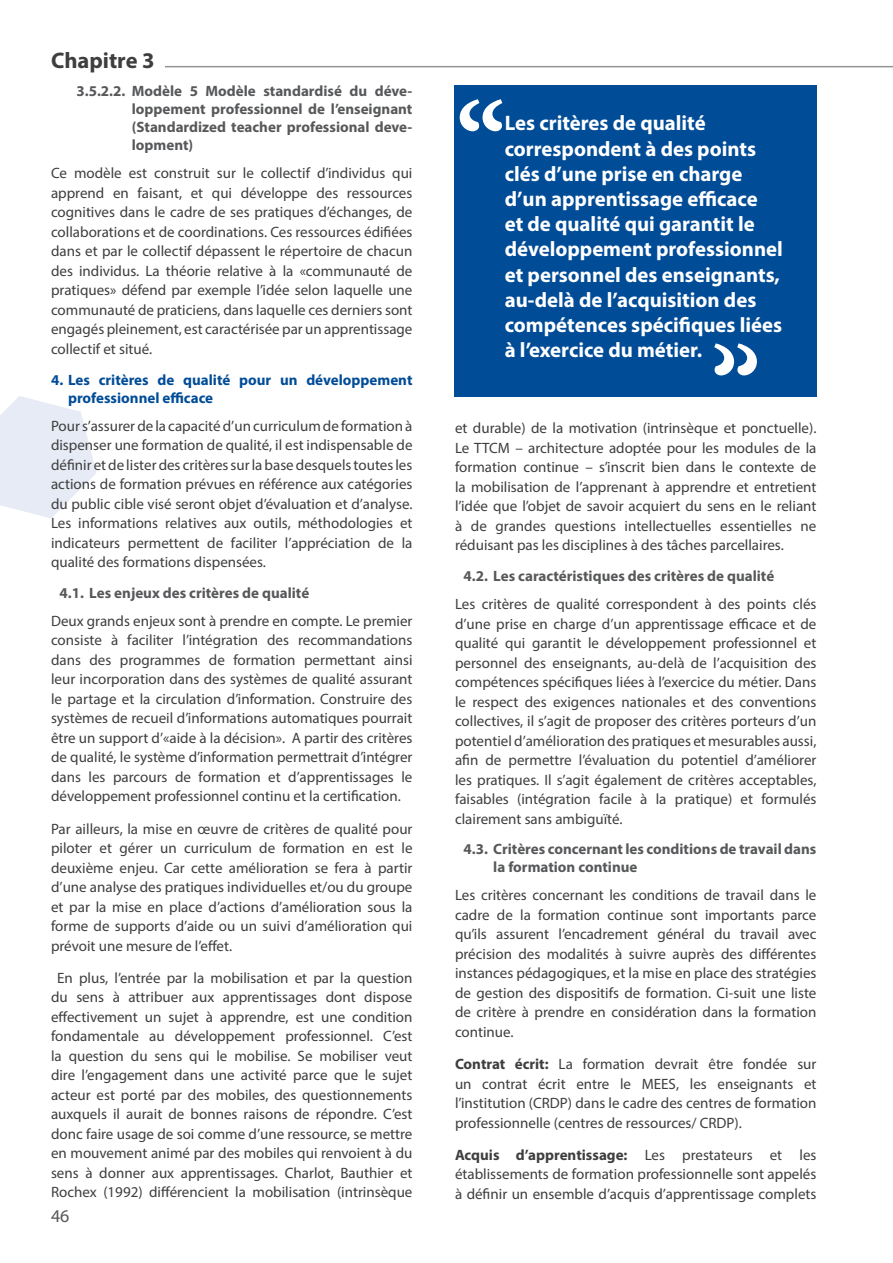
<style>
.page{position:relative;width:893px;height:1263px;background:#fff}
.page>*{position:absolute;margin:0;border:0;box-sizing:border-box;transform-origin:0 0}
.t1{font:700 22.5px "Myriad Pro";color:#3e3e3f}
.Body_1{font:700 21px/25.2px "Myriad Pro";color:#fff}
.t2{font:18px "Myriad Pro";color:#57585a}
.Body_1-2{font:15px/19.5px "Myriad Pro";color:#3e3e3f;text-align:justify}
.t3{font:700 15px/18px "Myriad Pro";color:#57585a;text-align:justify}
.t4{font:700 15px/18px "Myriad Pro";color:#004c97}
.s1{font-weight:700}
</style>
<div class="page">
<svg style="left:0;top:396px;width:96px;height:122px"></svg>
<hr style="left:165px;top:66px;width:728px;height:1px;background:#939598">
<div style="left:454px;top:85px;width:362px;height:311px;background:#004c97"></div>
<svg style="left:714px;top:343px;width:43px;height:32px"></svg>
<svg style="left:460px;top:99px;width:42px;height:32px"></svg>
<h1 class="t1" style="left:51px;top:46px;width:105px">Chapitre 3</h1>
<p class="t3" style="left:132px;top:82px;width:282px;text-indent:-55px">3.5.2.2. Modèle 5 Modèle standardisé du déve&shy;loppement professionnel de l’enseignant (Standardized teacher professional deve&shy;lopment)</p>
<p class="Body_1-2" style="left:51px;top:163px;width:363px">Ce modèle est construit sur le collectif d’individus qui apprend en faisant, et qui développe des ressources cognitives dans le cadre de ses pratiques d’échanges, de collaborations et de coordinations. Ces ressources édifiées dans et par le collectif dépassent le répertoire de chacun des individus. La théorie relative à la «communauté de pratiques» défend par exemple l’idée selon laquelle une communauté de praticiens, dans laquelle ces derniers sont engagés pleinement, est caractérisée par un apprentissage collectif et situé.</p>
<p class="t4" style="left:68px;top:370px;width:346px;text-indent:-17px">4. Les critères de qualité pour un développement professionnel efficace</p>
<p class="Body_1-2" style="left:51px;top:416px;width:363px">Pour s’assurer de la capacité d’un curriculum de formation à dispenser une formation de qualité, il est indispensable de définir et de lister des critères sur la base desquels toutes les actions de formation prévues en référence aux catégories du public cible visé seront objet d’évaluation et d’analyse.<br>Les informations relatives aux outils, méthodologies et indicateurs permettent de faciliter l’appréciation de la qualité des formations dispensées.</p>
<p class="t3" style="left:60px;top:583px;width:251px">4.1. Les enjeux des critères de qualité</p>
<p class="Body_1-2" style="left:51px;top:611px;width:363px">Deux grands enjeux sont à prendre en compte. Le premier consiste à faciliter l’intégration des recommandations dans des programmes de formation permettant ainsi leur incorporation dans des systèmes de qualité assurant le partage et la circulation d’information. Construire des systèmes de recueil d’informations automatiques pourrait être un support d’«aide à la décision». A partir des critères de qualité, le système d’information permettrait d’intégrer dans les parcours de formation et d’apprentissages le développement professionnel continu et la certification.</p>
<p class="Body_1-2" style="left:51px;top:819px;width:363px">Par ailleurs, la mise en œuvre de critères de qualité pour piloter et gérer un curriculum de formation en est le deuxième enjeu. Car cette amélioration se fera à partir d’une analyse des pratiques individuelles et/ou du groupe et par la mise en place d’actions d’amélioration sous la forme de supports d’aide ou un suivi d’amélioration qui prévoit une mesure de l’effet.</p>
<p class="Body_1-2" style="left:51px;top:968px;width:363px;text-align:center">En plus, l’entrée par la mobilisation et par la question du sens à attribuer aux apprentissages dont dispose effectivement un sujet à apprendre, est une condition fondamentale au développement professionnel. C’est la question du sens qui le mobilise. Se mobiliser veut dire l’engagement dans une activité parce que le sujet acteur est porté par des mobiles, des questionnements auxquels il aurait de bonnes raisons de répondre. C’est donc faire usage de soi comme d’une ressource, se mettre en mouvement animé par des mobiles qui renvoient à du sens à donner aux apprentissages. Charlot, Bauthier et Rochex (1992) différencient la mobilisation (intrinsèque</p>
<p class="t2" style="left:51px;top:1205px;width:20px">46</p>
<p class="Body_1" style="left:505px;top:110px;width:280px">Les critères de qualité correspondent à des points clés d’une prise en charge d’un apprentissage efficace<br>et de qualité qui garantit le développement professionnel et personnel des enseignants, au-delà de l’acquisition des compétences spécifiques liées à l’exercice du métier.</p>
<p class="Body_1-2" style="left:455px;top:418px;width:363px">et durable) de la motivation (intrinsèque et ponctuelle).<br>Le TTCM – architecture adoptée pour les modules de la formation continue – s’inscrit bien dans le contexte de la mobilisation de l’apprenant à apprendre et entretient l’idée que l’objet de savoir acquiert du sens en le reliant à de grandes questions intellectuelles essentielles ne réduisant pas les disciplines à des tâches parcellaires.</p>
<p class="t3" style="left:463px;top:566px;width:312px">4.2. Les caractéristiques des critères de qualité</p>
<p class="Body_1-2" style="left:455px;top:594px;width:363px">Les critères de qualité correspondent à des points clés d’une prise en charge d’un apprentissage efficace et de qualité qui garantit le développement professionnel et personnel des enseignants, au-delà de l’acquisition des compétences spécifiques liées à l’exercice du métier. Dans le respect des exigences nationales et des conventions collectives, il s’agit de proposer des critères porteurs d’un potentiel d’amélioration des pratiques et mesurables aussi, afin de permettre l’évaluation du potentiel d’améliorer les pratiques. Il s’agit également de critères acceptables, faisables (intégration facile à la pratique) et formulés clairement sans ambiguïté.</p>
<p class="t3" style="left:493px;top:840px;width:325px;text-indent:-30px">4.3. Critères concernant les conditions de travail dans la formation continue</p>
<p class="Body_1-2" style="left:455px;top:885px;width:363px">Les critères concernant les conditions de travail dans le cadre de la formation continue sont importants parce qu’ils assurent l’encadrement général du travail avec précision des modalités à suivre auprès des différentes instances pédagogiques, et la mise en place des stratégies de gestion des dispositifs de formation. Ci-suit une liste de critère à prendre en considération dans la formation continue.</p>
<p class="Body_1-2" style="left:455px;top:1054px;width:363px"><span class="s1">Contrat écrit:</span> La formation devrait être fondée sur un contrat écrit entre le MEES, les enseignants et l’institution (CRDP) dans le cadre des centres de formation professionnelle (centres de ressources/ CRDP).</p>
<p class="Body_1-2" style="left:455px;top:1145px;width:363px"><span class="s1">Acquis d’apprentissage:</span> Les prestateurs et les établissements de formation professionnelle sont appelés à définir un ensemble d’acquis d’apprentissage complets</p>
</div>
